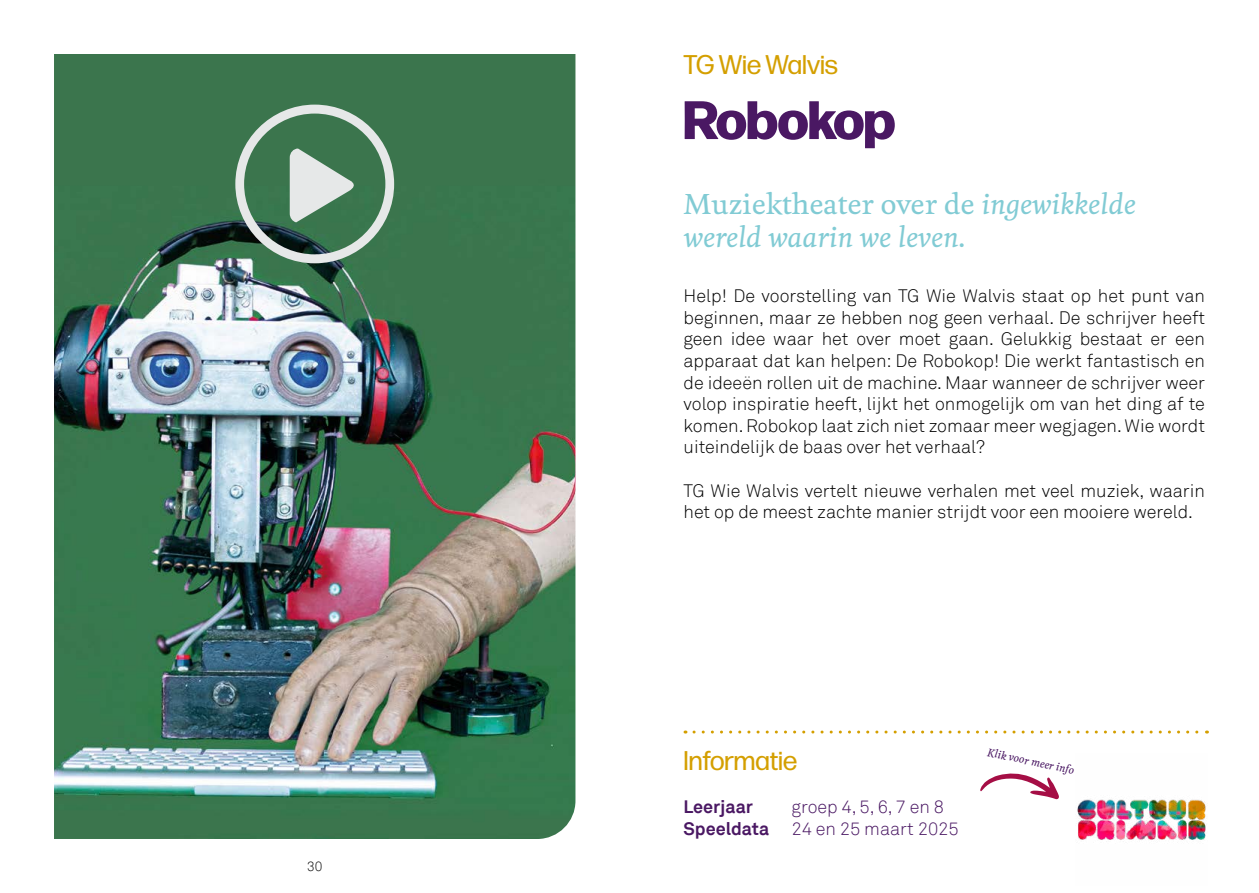
<style>
.page{position:relative;width:1259px;height:893px;background:#fff}
.page>*{position:absolute;margin:0;border:0;box-sizing:border-box;transform-origin:0 0}
.t1{font:800 54px "Forma DJR Banner";color:#4a1863}
.t2{font:italic 500 27px/32.4px "Feijoa";color:#81cbd4}
.t3{font:27px "Forma DJR Deck";color:#d49f00}
.t4{font:300 18px/21.6px "Akkurat";color:#000;text-align:justify}
.t5{font:300 18px/21.6px "Akkurat";color:#4a1863}
.t6{font:700 18px "Akkurat";color:#4a1863}
.t7{font:300 13.5px "Akkurat";color:#000}
.t8{font:italic 500 10.5px "Feijoa";color:#4a1863}
.s1{font-style:normal}
.s2{font-weight:700}
</style>
<div class="page">
<img style="left:54px;top:54px;width:521px;height:785px">
<svg style="left:694px;top:730px;width:513px;height:3px"></svg>
<svg style="left:980px;top:773px;width:79px;height:26px"></svg>
<img style="left:1077px;top:799px;width:129px;height:41px">
<svg style="left:235px;top:105px;width:159px;height:158px"></svg>
<p class="t7" style="left:307px;top:858px;width:17px">30</p>
<h2 class="t3" style="left:683px;top:48px;width:156px">TG Wie Walvis</h2>
<h1 class="t1" style="left:683px;top:79px;width:213px">Robokop</h1>
<h2 class="t2" style="left:683px;top:189px;width:454px"><span class="s1">Muziektheater over de</span> ingewikkelde wereld waarin we leven.</h2>
<p class="t4" style="left:683px;top:285px;width:523px">Help! De voorstelling van TG Wie Walvis staat op het punt van beginnen, maar ze hebben nog geen verhaal. De schrijver heeft geen idee waar het over moet gaan. Gelukkig bestaat er een apparaat dat kan helpen: De Robokop! Die werkt fantastisch en de ideeën rollen uit de machine. Maar wanneer de schrijver weer volop inspiratie heeft, lijkt het onmogelijk om van het ding af te komen. Robokop laat zich niet zomaar meer wegjagen. Wie wordt uiteindelijk de baas over het verhaal?</p>
<p class="t4" style="left:683px;top:480px;width:523px">TG Wie Walvis vertelt nieuwe verhalen met veel muziek, waarin het op de meest zachte manier strijdt voor een mooiere wereld.</p>
<h2 class="t3" style="left:683px;top:744px;width:115px">Informatie</h2>
<p class="t6" style="left:683px;top:795px;width:71px">Leerjaar</p>
<p class="t5" style="left:683px;top:796px;width:277px;text-indent:108px">groep 4, 5, 6, 7 en 8<br><span class="s2">Speeldata</span> 24 en 25 maart 2025</p>
<p class="t8" style="left:989px;top:745px;width:90px;rotate:12deg">Klik voor meer info</p>
</div>
